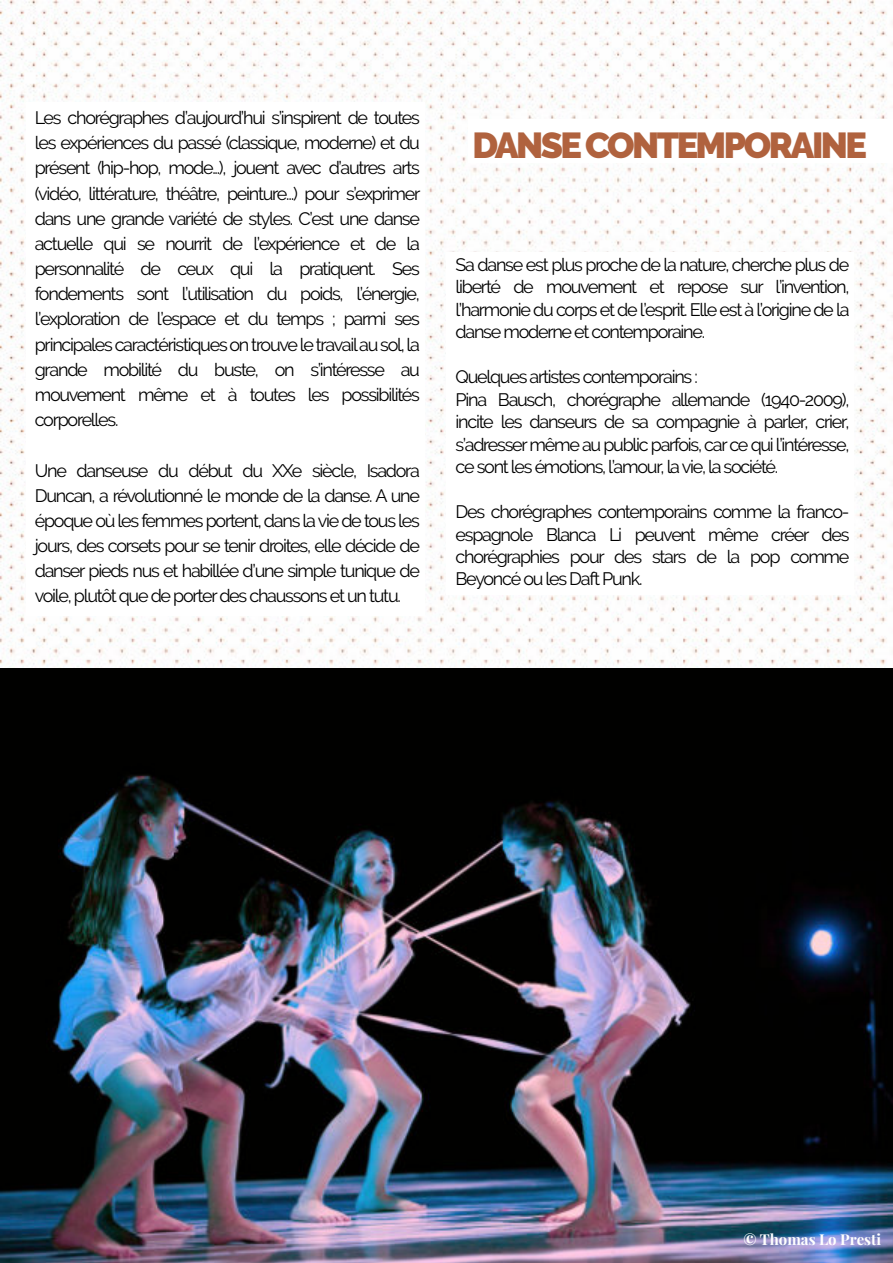
<style>
.page{position:relative;width:893px;height:1263px;background:#fff}
.page>*{position:absolute;margin:0;border:0;box-sizing:border-box;transform-origin:0 0}
.t1{font:900 36px "Raleway";letter-spacing:-.07em;color:#b0623e}
.t2{font:18px/25.2px "Raleway";letter-spacing:-.07em;color:#000;text-align:justify}
.t3{font:700 15px "Playfair Display";color:#fff}
</style>
<div class="page">
<img style="left:0;top:0;width:893px;height:668px">
<div style="left:446px;top:252px;width:408px;height:342px;background:#fff"></div>
<div style="left:468px;top:119px;width:425px;height:44px;background:#fff"></div>
<img style="left:0;top:668px;width:893px;height:595px">
<div style="left:26px;top:102px;width:399px;height:513px;background:#fff"></div>
<p class="t2" style="left:35px;top:105px;width:387px">Les chorégraphes d’aujourd’hui s’inspirent de toutes les expériences du passé (classique, moderne) et du présent (hip-hop, mode...), jouent avec d’autres arts (vidéo, littérature, théâtre, peinture…) pour s’exprimer dans une grande variété de styles. C’est une danse actuelle qui se nourrit de l’expérience et de la personnalité de ceux qui la pratiquent. Ses fondements sont l’utilisation du poids, l’énergie, l’exploration de l’espace et du temps ; parmi ses principales caractéristiques on trouve le travailau sol, la grande mobilité du buste, on s’intéresse au mouvement même et à toutes les possibilités corporelles.</p>
<p class="t2" style="left:35px;top:458px;width:387px">Une danseuse du début du XXe siècle, Isadora Duncan, a révolutionné le monde de la danse. A une époque où les femmes portent, dans la vie de tous les jours, des corsets pour se tenir droites, elle décide de danser pieds nus et habillée d’une simple tunique de voile, plutôt que de porter des chaussons et un tutu.</p>
<h1 class="t1" style="left:473px;top:124px;width:396px">DANSECONTEMPORAINE</h1>
<p class="t2" style="left:456px;top:253px;width:395px;line-height:22.5px">Sa danse est plus proche de la nature, cherche plus de liberté de mouvement et repose sur l’invention, l’harmonie du corps et de l’esprit. Elle est à l’origine de la danse moderne et contemporaine.</p>
<p class="t2" style="left:456px;top:366px;width:395px;line-height:22.5px;text-align:left">Quelques artistes contemporains :<br>Pina Bausch, chorégraphe allemande (1940-2009), incite les danseurs de sa compagnie à parler, crier, s’adresser même au public parfois, car ce qui l’intéresse, ce sont les émotions, l’amour, la vie, la société.</p>
<p class="t2" style="left:456px;top:500px;width:395px;line-height:22.5px">Des chorégraphes contemporains comme la franco&shy;espagnole Blanca Li peuvent même créer des chorégraphies pour des stars de la pop comme Beyoncé ou les Daft Punk.</p>
<p class="t3" style="left:743px;top:1228px;width:139px">© Thomas Lo Presti</p>
</div>
